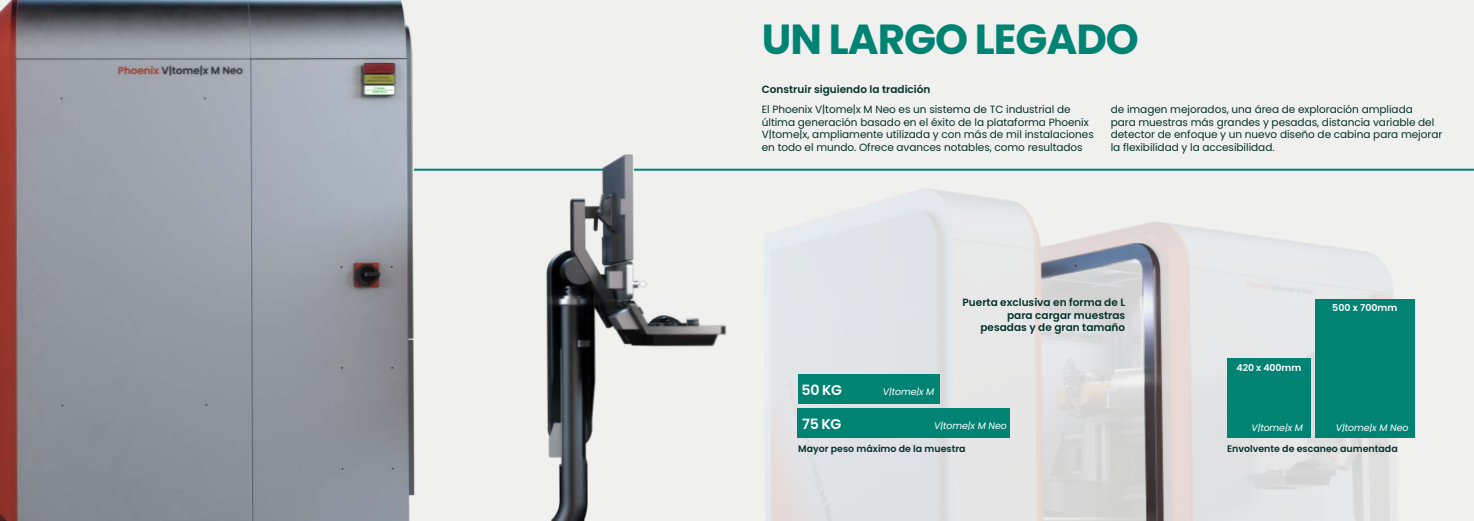
<style>
.page{position:relative;width:1474px;height:521px;background:#fff}
.page>*{position:absolute;margin:0;border:0;box-sizing:border-box;transform-origin:0 0}
.t1{font:700 42px "Poppins";letter-spacing:-.025em;color:#018374}
.t2{font:600 14.17px "Poppins";letter-spacing:-.025em;color:#fff}
.t3{font:10.5px/12.6px "Poppins";letter-spacing:-.005em;color:#05322b}
.t4{font:600 10.5px/12.6px "Poppins";color:#05322b;text-align:right}
.t5{font:600 9.45px "Poppins";color:#05322b}
.t6{font:italic 9.45px "Poppins";letter-spacing:-.01em;color:#fff}
.t7{font:600 9.45px "Poppins";letter-spacing:-.005em;color:#fff}
</style>
<div class="page">
<div style="left:0;top:0;width:1473px;height:521px;background:#f0f0ef"></div>
<img style="left:0;top:0;width:743px;height:521px">
<img style="left:743px;top:168px;width:730px;height:353px">
<img style="left:1033px;top:236px;width:145px;height:285px">
<hr style="left:634px;top:169px;width:839px;height:2px;background:#018374">
<hr style="left:414px;top:169px;width:189px;height:2px;background:#018374">
<div style="left:797px;top:374px;width:142px;height:29px;background:#018374"></div>
<div style="left:797px;top:408px;width:213px;height:29px;background:#018374"></div>
<div style="left:1315px;top:299px;width:99px;height:139px;background:#018374"></div>
<div style="left:1227px;top:358px;width:83px;height:80px;background:#018374"></div>
<h1 class="t1" style="left:761px;top:15px;width:378px">UN LARGO LEGADO</h1>
<p class="t4" style="left:761px;top:83px;width:170px">Construir siguiendo la tradición</p>
<p class="t3" style="left:761px;top:103px;width:333px">El Phoenix V|tome|x M Neo es un sistema de TC industrial de última generación basado en el éxito de la plataforma Phoenix V|tome|x, ampliamente utilizada y con más de mil instalaciones en todo el mundo. Ofrece avances notables, como resultados</p>
<p class="t3" style="left:1110px;top:103px;width:333px">de imagen mejorados, una área de exploración ampliada<br>para muestras más grandes y pesadas, distancia variable del detector de enfoque y un nuevo diseño de cabina para mejorar la flexibilidad y la accesibilidad.</p>
<p class="t4" style="left:962px;top:296px;width:164px">Puerta exclusiva en forma de L para cargar muestras pesadas y de gran tamaño</p>
<h2 class="t2" style="left:801px;top:382px;width:42px">50 KG</h2>
<p class="t6" style="left:882px;top:386px;width:53px">V|tome|x M</p>
<h2 class="t2" style="left:802px;top:416px;width:41px">75 KG</h2>
<p class="t6" style="left:934px;top:420px;width:74px">V|tome|x M Neo</p>
<p class="t5" style="left:798px;top:443px;width:169px">Mayor peso máximo de la muestra</p>
<p class="t7" style="left:1236px;top:362px;width:66px">420 x 400mm</p>
<p class="t7" style="left:1332px;top:302px;width:67px">500 x 700mm</p>
<p class="t6" style="left:1251px;top:422px;width:53px">V|tome|x M</p>
<p class="t6" style="left:1335px;top:422px;width:74px">V|tome|x M Neo</p>
<p class="t5" style="left:1227px;top:443px;width:172px">Envolvente de escaneo aumentada</p>
</div>
